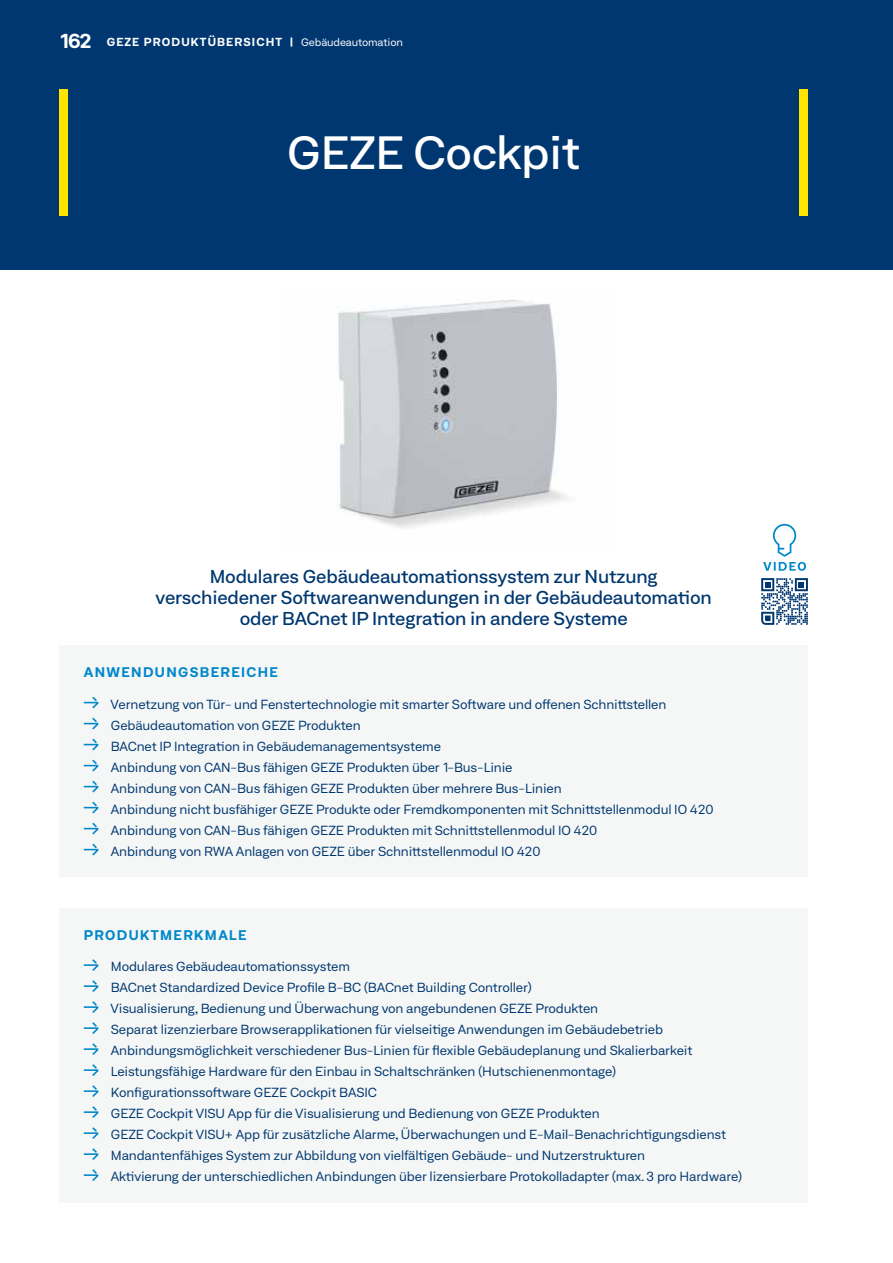
<style>
.page{position:relative;width:893px;height:1263px;background:#fff}
.page>*{position:absolute;margin:0;border:0;box-sizing:border-box;transform-origin:0 0}
.t1{font:500 expanded 45px "Neufile Grotesk";letter-spacing:-.01em;color:#fff}
.t2{font:700 expanded 19.5px "Neufile Grotesk";color:#fff}
.t3{font:500 expanded 18px/21px "Neufile Grotesk";letter-spacing:-.01em;color:#003770;text-align:center}
.t4{font:700 expanded 13.5px "Neufile Grotesk";letter-spacing:.1em;color:#0088cb}
.t5{font:expanded 12.75px/21px "Neufile Grotesk";letter-spacing:-.01em;color:#003770}
.t6{font:700 expanded 11.25px "Neufile Grotesk";letter-spacing:.1em;color:#fff}
.s1{color:#003770}
.s2{font-weight:400;font-size:10.5px}
</style>
<div class="page">
<div style="left:0;top:0;width:893px;height:270px;background:#003770"></div>
<div style="left:60px;top:646px;width:748px;height:231px;background:#f5f7f6"></div>
<svg style="left:84px;top:697px;width:14px;height:11px"></svg>
<svg style="left:84px;top:718px;width:14px;height:11px"></svg>
<svg style="left:84px;top:739px;width:14px;height:11px"></svg>
<svg style="left:84px;top:760px;width:14px;height:11px"></svg>
<svg style="left:84px;top:781px;width:14px;height:11px"></svg>
<svg style="left:84px;top:802px;width:14px;height:11px"></svg>
<svg style="left:84px;top:823px;width:14px;height:11px"></svg>
<svg style="left:84px;top:844px;width:14px;height:11px"></svg>
<div style="left:60px;top:908px;width:748px;height:294px;background:#f5f7f6"></div>
<svg style="left:84px;top:959px;width:14px;height:12px"></svg>
<svg style="left:84px;top:980px;width:14px;height:12px"></svg>
<svg style="left:84px;top:1001px;width:14px;height:12px"></svg>
<svg style="left:84px;top:1022px;width:14px;height:12px"></svg>
<svg style="left:84px;top:1043px;width:14px;height:12px"></svg>
<svg style="left:84px;top:1064px;width:14px;height:12px"></svg>
<svg style="left:84px;top:1085px;width:14px;height:12px"></svg>
<svg style="left:84px;top:1106px;width:14px;height:12px"></svg>
<svg style="left:84px;top:1127px;width:14px;height:12px"></svg>
<svg style="left:84px;top:1148px;width:14px;height:12px"></svg>
<svg style="left:84px;top:1169px;width:14px;height:12px"></svg>
<img style="left:336px;top:300px;width:232px;height:229px">
<svg style="left:761px;top:578px;width:47px;height:47px"></svg>
<svg style="left:763px;top:524px;width:43px;height:47px"></svg>
<div style="left:60px;top:89px;width:8px;height:126px;background:#ffe400"></div>
<div style="left:799px;top:89px;width:9px;height:126px;background:#ffe400"></div>
<h2 class="t2" style="left:60px;top:28px;width:34px">162</h2>
<p class="t6" style="left:107px;top:35px;width:298px">GEZE PRODUKTÜBERSICHT <span class="s1">|</span> <span class="s2">Gebäudeautomation</span></p>
<h1 class="t1" style="left:287px;top:124px;width:294px">GEZE Cockpit</h1>
<h3 class="t3" style="left:156px;top:565px;width:558px">Modulares Gebäudeautomationssystem zur Nutzung verschiedener Softwareanwendungen in der Gebäudeautomation oder BACnet IP Integration in andere Systeme</h3>
<p class="t4" style="left:84px;top:663px;width:196px">ANWENDUNGSBEREICHE</p>
<p class="t5" style="left:111px;top:693px;width:604px">Vernetzung von Tür- und Fenstertechnologie mit smarter Software und offenen Schnittstellen Gebäudeautomation von GEZE Produkten<br>BACnet IP Integration in Gebäudemanagementsysteme<br>Anbindung von CAN-Bus fähigen GEZE Produkten über 1-Bus-Linie<br>Anbindung von CAN-Bus fähigen GEZE Produkten über mehrere Bus-Linien<br>Anbindung nicht busfähiger GEZE Produkte oder Fremdkomponenten mit Schnittstellenmodul IO 420<br>Anbindung von CAN-Bus fähigen GEZE Produkten mit Schnittstellenmodul IO 420<br>Anbindung von RWA Anlagen von GEZE über Schnittstellenmodul IO 420</p>
<p class="t4" style="left:84px;top:926px;width:164px">PRODUKTMERKMALE</p>
<p class="t5" style="left:111px;top:955px;width:633px">Modulares Gebäudeautomationssystem<br>BACnet Standardized Device Profile B-BC (BACnet Building Controller)<br>Visualisierung, Bedienung und Überwachung von angebundenen GEZE Produkten<br>Separat lizenzierbare Browserapplikationen für vielseitige Anwendungen im Gebäudebetrieb Anbindungsmöglichkeit verschiedener Bus-Linien für flexible Gebäudeplanung und Skalierbarkeit Leistungsfähige Hardware für den Einbau in Schaltschränken (Hutschienenmontage)<br>Konfigurationssoftware GEZE Cockpit BASIC<br>GEZE Cockpit VISU App für die Visualisierung und Bedienung von GEZE Produkten<br>GEZE Cockpit VISU+ App für zusätzliche Alarme, Überwachungen und E-Mail-Benachrichtigungsdienst Mandantenfähiges System zur Abbildung von vielfältigen Gebäude- und Nutzerstrukturen<br>Aktivierung der unterschiedlichen Anbindungen über lizensierbare Protokolladapter (max. 3 pro Hardware)</p>
</div>
